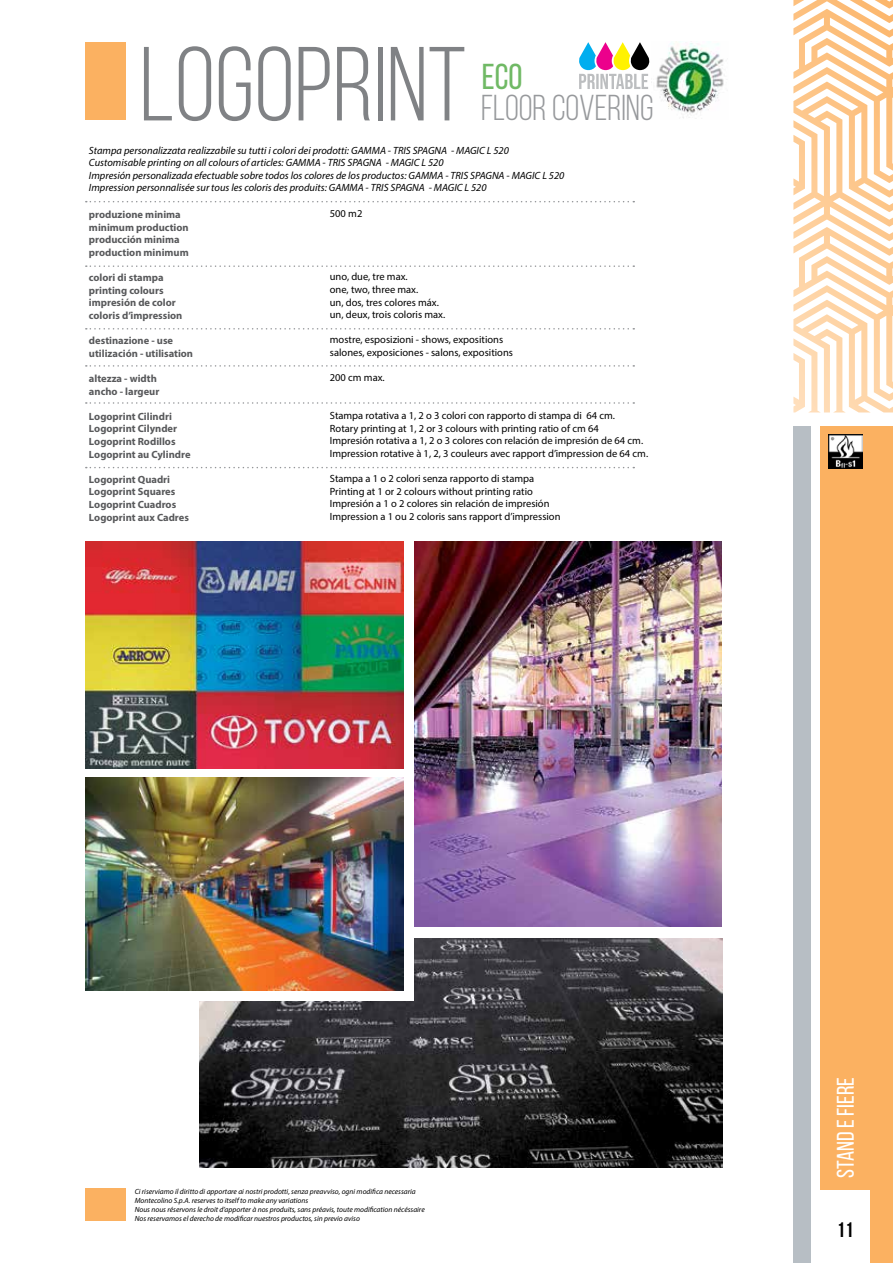
<style>
.page{position:relative;width:893px;height:1263px;background:#fff}
.page>*{position:absolute;margin:0;border:0;box-sizing:border-box;transform-origin:0 0}
.t1{font:105px "Bebas Neue";color:#808285}
.t2{font:36px "Bebas Neue";color:#97999c}
.t3{font:36px "Bebas Neue";color:#70b965}
.t4{font:24px "Bebas Neue";color:#fff}
.t5{font:700 21px "Bebas Neue";color:#000}
.t6{font:10.5px/12.6px "Myriad Pro";color:#000}
.t7{font:700 10.5px/12.6px "Myriad Pro";color:#58595b}
.t8{font:italic 10.5px/12.6px "Myriad Pro";color:#000}
.t9{font:italic 7.5px/9px "Myriad Pro";color:#000}
</style>
<div class="page">
<img style="left:651px;top:43px;width:74px;height:76px">
<svg style="left:793px;top:0;width:100px;height:412px"></svg>
<div style="left:820px;top:426px;width:73px;height:837px;background:#fbb161"></div>
<div style="left:815px;top:1191px;width:55px;height:72px;background:#fff"></div>
<div style="left:793px;top:426px;width:18px;height:837px;background:#b7bec4"></div>
<img style="left:200px;top:938px;width:522px;height:229px">
<div style="left:135px;top:788px;width:279px;height:212px;background:#fff"></div>
<img style="left:85px;top:541px;width:319px;height:227px">
<img style="left:414px;top:541px;width:308px;height:386px">
<img style="left:85px;top:777px;width:319px;height:213px">
<img style="left:828px;top:435px;width:34px;height:34px">
<div style="left:85px;top:43px;width:40px;height:77px;background:#fbb161"></div>
<svg style="left:86px;top:265px;width:548px;height:2px"></svg>
<svg style="left:86px;top:201px;width:548px;height:1px"></svg>
<svg style="left:86px;top:328px;width:548px;height:2px"></svg>
<svg style="left:86px;top:365px;width:548px;height:2px"></svg>
<svg style="left:86px;top:402px;width:548px;height:2px"></svg>
<svg style="left:86px;top:467px;width:548px;height:1px"></svg>
<div style="left:85px;top:1188px;width:40px;height:33px;background:#fbb161"></div>
<svg style="left:579px;top:42px;width:71px;height:47px"></svg>
<h1 class="t1" style="left:140px;top:28px;width:328px">LOGOPRINT</h1>
<h2 class="t3" style="left:482px;top:57px;width:42px">ECO</h2>
<h2 class="t2" style="left:481px;top:89px;width:174px">FLOOR COVERING</h2>
<p class="t8" style="left:89px;top:144px;width:477px">Stampa personalizzata realizzabile su tutti i colori dei prodotti: GAMMA - TRIS SPAGNA - MAGIC L 520<br>Customisable printing on all colours of articles: GAMMA - TRIS SPAGNA - MAGIC L 520<br>Impresión personalizada efectuable sobre todos los colores de los productos: GAMMA - TRIS SPAGNA - MAGIC L 520<br>Impression personnalisée sur tous les coloris des produits: GAMMA - TRIS SPAGNA - MAGIC L 520</p>
<p class="t7" style="left:89px;top:208px;width:101px">produzione minima minimum production producción minima production minimum</p>
<p class="t7" style="left:89px;top:271px;width:95px">colori di stampa printing colours impresión de color coloris d’impression</p>
<p class="t7" style="left:89px;top:334px;width:106px">destinazione - use utilización - utilisation</p>
<p class="t7" style="left:89px;top:372px;width:72px">altezza - width ancho - largeur</p>
<p class="t7" style="left:89px;top:410px;width:103px">Logoprint Cilindri<br>Logoprint Cilynder<br>Logoprint Rodillos<br>Logoprint au Cylindre</p>
<p class="t7" style="left:89px;top:473px;width:101px">Logoprint Quadri<br>Logoprint Squares<br>Logoprint Cuadros<br>Logoprint aux Cadres</p>
<p class="t6" style="left:330px;top:207px;width:34px">500 m2</p>
<p class="t6" style="left:330px;top:270px;width:117px">uno, due, tre max.<br>one, two, three max.<br>un, dos, tres colores máx. un, deux, trois coloris max.</p>
<p class="t6" style="left:330px;top:333px;width:185px">mostre, esposizioni - shows, expositions salones, exposiciones - salons, expositions</p>
<p class="t6" style="left:330px;top:371px;width:56px">200 cm max.</p>
<p class="t6" style="left:330px;top:409px;width:320px">Stampa rotativa a 1, 2 o 3 colori con rapporto di stampa di 64 cm.<br>Rotary printing at 1, 2 or 3 colours with printing ratio of cm 64<br>Impresión rotativa a 1, 2 o 3 colores con relación de impresión de 64 cm.<br>Impression rotative à 1, 2, 3 couleurs avec rapport d’impression de 64 cm.</p>
<p class="t6" style="left:330px;top:472px;width:232px">Stampa a 1 o 2 colori senza rapporto di stampa Printing at 1 or 2 colours without printing ratio Impresión a 1 o 2 colores sin relación de impresión Impression a 1 ou 2 coloris sans rapport d’impression</p>
<p class="t9" style="left:135px;top:1186px;width:292px">Ci riserviamo il diritto di apportare ai nostri prodotti, senza preavviso, ogni modifica necessaria Montecolino S.p.A. reserves to itself to make any variations<br>Nous nous réservons le droit d’apporter à nos produits, sans préavis, toute modification nécéssaire Nos reservamos el derecho de modificar nuestros productos, sin previo aviso</p>
<h3 class="t4" style="left:833px;top:1178px;width:102px;rotate:-90deg">STAND E FIERE</h3>
<h3 class="t5" style="left:837px;top:1218px;width:18px">11</h3>
</div>
